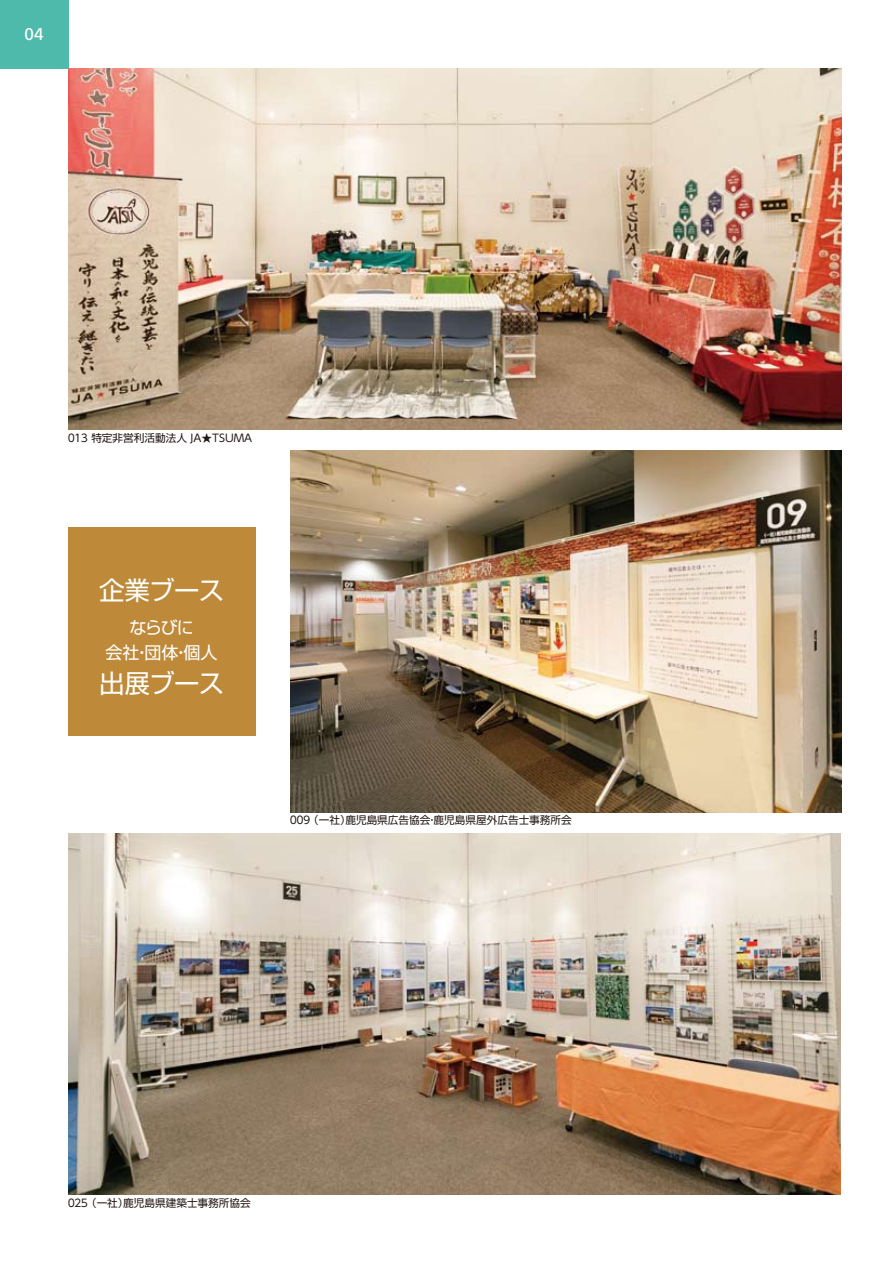
<style>
.page{position:relative;width:893px;height:1263px;background:#fff}
.page>*{position:absolute;margin:0;border:0;box-sizing:border-box;transform-origin:0 0}
.t1{font:25.5px "Shin Go Pr 6 N";letter-spacing:-.025em;color:#fff}
.t2{font:16.95px/25.5px "Shin Go Pr 6 N";letter-spacing:-.03em;color:#fff;text-align:center}
.t3{font:16.95px "Frutiger LT Std";color:#fff}
.t4{font:10.65px "Shin Go Pr 6 N";color:#231815}
.t5{font:10.65px "MO Clear Tone SG";color:#231815}
.s1{font-family:"Shin Go Pr 6 N"}
.s2{font-family:"MO Clear Tone SG"}
</style>
<div class="page">
<div style="left:68px;top:527px;width:187px;height:209px;background:#be8a3a"></div>
<div style="left:0;top:0;width:68px;height:68px;background:#4dbaab"></div>
<img style="left:68px;top:833px;width:773px;height:362px">
<img style="left:290px;top:451px;width:552px;height:361px">
<img style="left:68px;top:68px;width:774px;height:361px">
<p class="t3" style="left:25px;top:24px;width:20px">04</p>
<p class="t5" style="left:68px;top:431px;width:186px">013 <span class="s1">特定非営利活動法人</span> JA<span class="s1">★</span>TSUMA</p>
<p class="t1" style="left:99px;top:569px;width:127px">企業ブース</p>
<p class="t2" style="left:105px;top:613px;width:114px">ならびに<br>会社・団体・個人</p>
<p class="t1" style="left:99px;top:662px;width:127px">出展ブース</p>
<p class="t4" style="left:290px;top:811px;width:283px"><span class="s2">009</span>（一社）鹿児島県広告協会・鹿児島県屋外広告士事務所会</p>
<p class="t4" style="left:68px;top:1194px;width:184px"><span class="s2">025</span>（一社）鹿児島県建築士事務所協会</p>
</div>
